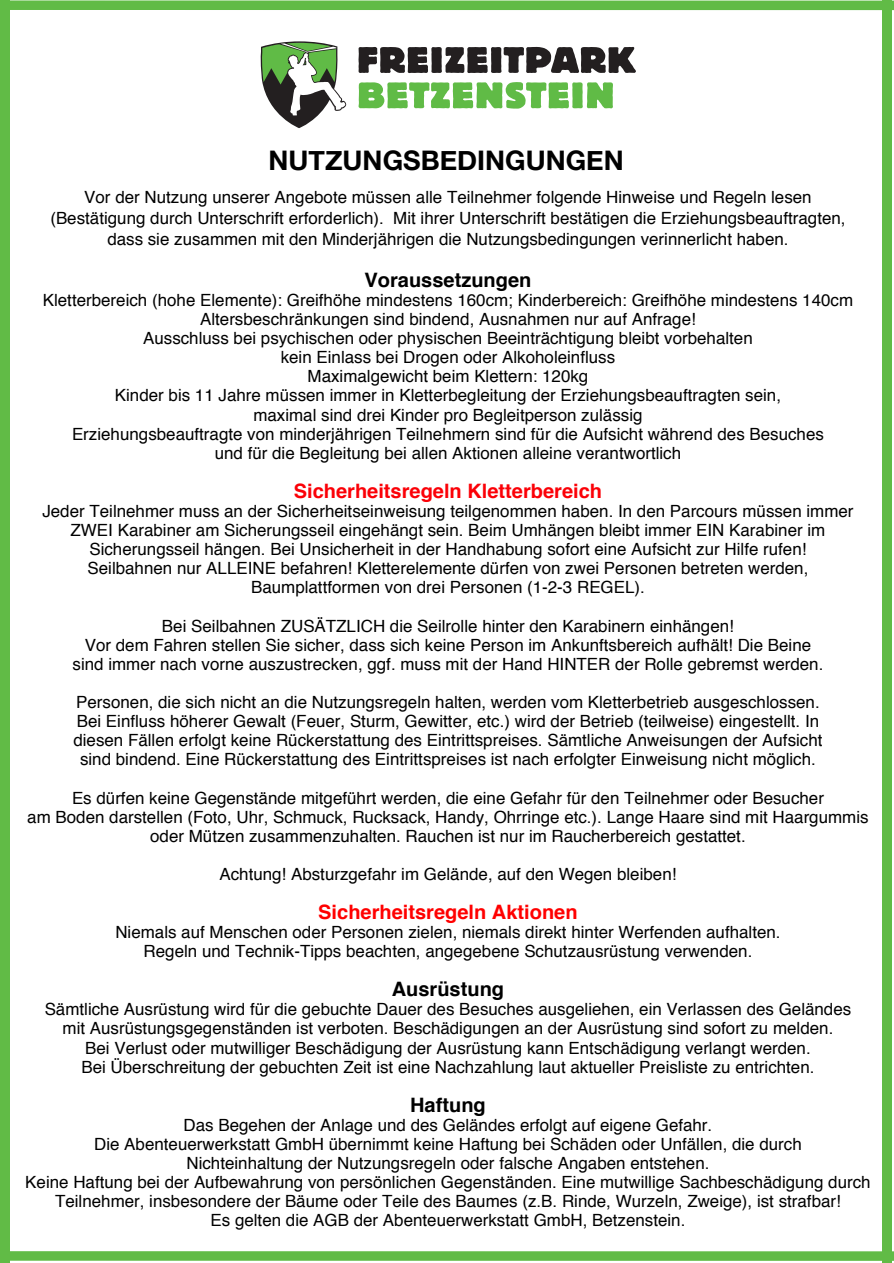
<style>
.page{position:relative;width:894px;height:1263px;background:#fff}
.page>*{position:absolute;margin:0;border:0;box-sizing:border-box;transform-origin:0 0}
.t1{font:700 27px "Helvetica Neue";color:#000}
.t2{font:700 19.95px "Helvetica";color:#000}
.t3{font:700 19.95px "Helvetica";color:#fb0007}
.t4{font:700 19.95px "Helvetica";color:#f00}
.t5{font:16.8px/19px "Helvetica";color:#000;text-align:center}
</style>
<div class="page">
<svg style="left:260px;top:41px;width:86px;height:87px"></svg>
<svg style="left:358px;top:47px;width:277px;height:26px"></svg>
<svg style="left:358px;top:82px;width:254px;height:27px"></svg>
<div style="left:1px;top:0;width:9px;height:1263px;background:#61bb46"></div>
<div style="left:882px;top:0;width:9px;height:1263px;background:#61bb46"></div>
<div style="left:0;top:0;width:893px;height:10px;background:#61bb46"></div>
<div style="left:0;top:1251px;width:893px;height:10px;background:#61bb46"></div>
<h1 class="t1" style="left:268px;top:144px;width:356px">NUTZUNGSBEDINGUNGEN</h1>
<p class="t5" style="left:50px;top:187px;width:796px;line-height:21.5px">Vor der Nutzung unserer Angebote müssen alle Teilnehmer folgende Hinweise und Regeln lesen (Bestätigung durch Unterschrift erforderlich). Mit ihrer Unterschrift bestätigen die Erziehungsbeauftragten, dass sie zusammen mit den Minderjährigen die Nutzungsbedingungen verinnerlicht haben.</p>
<p class="t2" style="left:364px;top:272px;width:168px">Voraussetzungen</p>
<p class="t5" style="left:43px;top:291px;width:811px">Kletterbereich (hohe Elemente): Greifhöhe mindestens 160cm; Kinderbereich: Greifhöhe mindestens 140cm Altersbeschränkungen sind bindend, Ausnahmen nur auf Anfrage!<br>Ausschluss bei psychischen oder physischen Beeinträchtigung bleibt vorbehalten<br>kein Einlass bei Drogen oder Alkoholeinfluss<br>Maximalgewicht beim Klettern: 120kg<br>Kinder bis 11 Jahre müssen immer in Kletterbegleitung der Erziehungsbeauftragten sein,<br>maximal sind drei Kinder pro Begleitperson zulässig<br>Erziehungsbeauftragte von minderjährigen Teilnehmern sind für die Aufsicht während des Besuches<br>und für die Begleitung bei allen Aktionen alleine verantwortlich</p>
<p class="t3" style="left:294px;top:483px;width:310px">Sicherheitsregeln Kletterbereich</p>
<p class="t5" style="left:42px;top:502px;width:812px">Jeder Teilnehmer muss an der Sicherheitseinweisung teilgenommen haben. In den Parcours müssen immer ZWEI Karabiner am Sicherungsseil eingehängt sein. Beim Umhängen bleibt immer EIN Karabiner im Sicherungsseil hängen. Bei Unsicherheit in der Handhabung sofort eine Aufsicht zur Hilfe rufen!<br>Seilbahnen nur ALLEINE befahren! Kletterelemente dürfen von zwei Personen betreten werden, Baumplattformen von drei Personen (1-2-3 REGEL).</p>
<p class="t5" style="left:72px;top:617px;width:752px">Bei Seilbahnen ZUSÄTZLICH die Seilrolle hinter den Karabinern einhängen!<br>Vor dem Fahren stellen Sie sicher, dass sich keine Person im Ankunftsbereich aufhält! Die Beine sind immer nach vorne auszustrecken, ggf. muss mit der Hand HINTER der Rolle gebremst werden.</p>
<p class="t5" style="left:73px;top:694px;width:750px">Personen, die sich nicht an die Nutzungsregeln halten, werden vom Kletterbetrieb ausgeschlossen.<br>Bei Einfluss höherer Gewalt (Feuer, Sturm, Gewitter, etc.) wird der Betrieb (teilweise) eingestellt. In diesen Fällen erfolgt keine Rückerstattung des Eintrittspreises. Sämtliche Anweisungen der Aufsicht sind bindend. Eine Rückerstattung des Eintrittspreises ist nach erfolgter Einweisung nicht möglich.</p>
<p class="t5" style="left:27px;top:789px;width:842px">Es dürfen keine Gegenstände mitgeführt werden, die eine Gefahr für den Teilnehmer oder Besucher<br>am Boden darstellen (Foto, Uhr, Schmuck, Rucksack, Handy, Ohrringe etc.). Lange Haare sind mit Haargummis oder Mützen zusammenzuhalten. Rauchen ist nur im Raucherbereich gestattet.</p>
<p class="t5" style="left:219px;top:866px;width:458px">Achtung! Absturzgefahr im Gelände, auf den Wegen bleiben!</p>
<p class="t4" style="left:318px;top:904px;width:261px">Sicherheitsregeln Aktionen</p>
<p class="t5" style="left:115px;top:924px;width:666px">Niemals auf Menschen oder Personen zielen, niemals direkt hinter Werfenden aufhalten.<br>Regeln und Technik-Tipps beachten, angegebene Schutzausrüstung verwenden.</p>
<p class="t2" style="left:391px;top:981px;width:114px">Ausrüstung</p>
<p class="t5" style="left:45px;top:1001px;width:807px">Sämtliche Ausrüstung wird für die gebuchte Dauer des Besuches ausgeliehen, ein Verlassen des Geländes mit Ausrüstungsgegenständen ist verboten. Beschädigungen an der Ausrüstung sind sofort zu melden.<br>Bei Verlust oder mutwilliger Beschädigung der Ausrüstung kann Entschädigung verlangt werden.<br>Bei Überschreitung der gebuchten Zeit ist eine Nachzahlung laut aktueller Preisliste zu entrichten.</p>
<p class="t2" style="left:410px;top:1097px;width:77px">Haftung</p>
<p class="t5" style="left:25px;top:1116px;width:846px">Das Begehen der Anlage und des Geländes erfolgt auf eigene Gefahr.<br>Die Abenteuerwerkstatt GmbH übernimmt keine Haftung bei Schäden oder Unfällen, die durch<br>Nichteinhaltung der Nutzungsregeln oder falsche Angaben entstehen.<br>Keine Haftung bei der Aufbewahrung von persönlichen Gegenständen. Eine mutwillige Sachbeschädigung durch Teilnehmer, insbesondere der Bäume oder Teile des Baumes (z.B. Rinde, Wurzeln, Zweige), ist strafbar!<br>Es gelten die AGB der Abenteuerwerkstatt GmbH, Betzenstein.</p>
</div>
